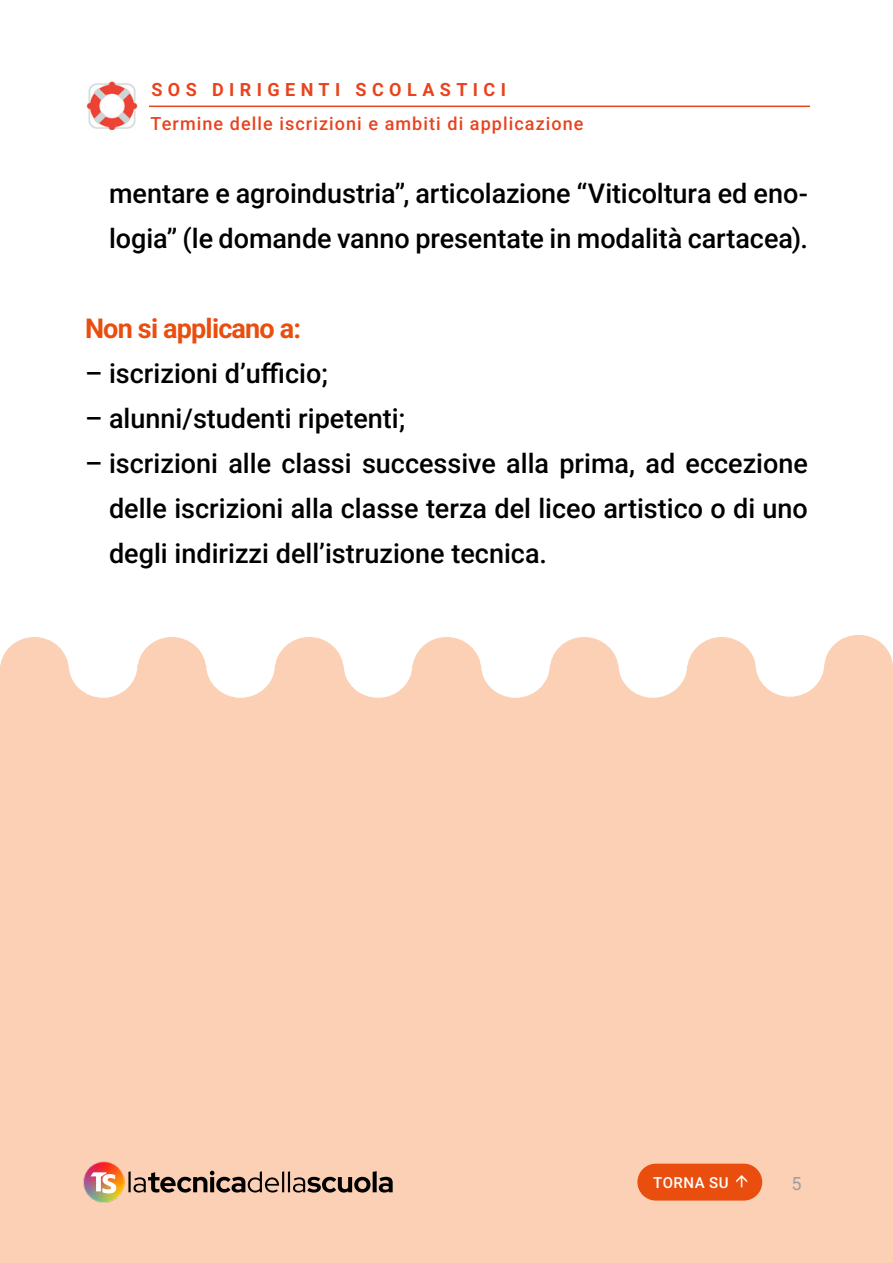
<style>
.page{position:relative;width:893px;height:1263px;background:#fff}
.page>*{position:absolute;margin:0;border:0;box-sizing:border-box;transform-origin:0 0}
.t1{font:500 27px/45px "Roboto";color:#000}
.t2{font:700 27px "Roboto";letter-spacing:-.03em;color:#e94e0f}
.t3{font:500 18px "Roboto";letter-spacing:.06em;color:#e8431d}
.t4{font:700 18px "Roboto";letter-spacing:.3em;color:#e8431d}
.t5{font:18px "Roboto";color:#9d9d9c}
.t6{font:500 15px "Roboto";letter-spacing:.035em;color:#fff}
</style>
<div class="page">
<div style="left:0;top:666px;width:893px;height:597px;background:#fbd0b5"></div>
<div style="left:0;top:637px;width:69px;height:65px;background:#fbd0b5;border-radius:50%"></div>
<div style="left:69px;top:632px;width:68px;height:66px;background:#fff;border-radius:50%"></div>
<div style="left:137px;top:637px;width:69px;height:65px;background:#fbd0b5;border-radius:50%"></div>
<div style="left:206px;top:632px;width:69px;height:66px;background:#fff;border-radius:50%"></div>
<div style="left:275px;top:637px;width:69px;height:65px;background:#fbd0b5;border-radius:50%"></div>
<div style="left:344px;top:632px;width:68px;height:66px;background:#fff;border-radius:50%"></div>
<div style="left:412px;top:637px;width:69px;height:65px;background:#fbd0b5;border-radius:50%"></div>
<div style="left:481px;top:632px;width:69px;height:66px;background:#fff;border-radius:50%"></div>
<div style="left:550px;top:637px;width:69px;height:65px;background:#fbd0b5;border-radius:50%"></div>
<div style="left:619px;top:632px;width:68px;height:66px;background:#fff;border-radius:50%"></div>
<div style="left:687px;top:637px;width:69px;height:65px;background:#fbd0b5;border-radius:50%"></div>
<div style="left:755px;top:631px;width:69px;height:66px;background:#fff;border-radius:50%"></div>
<div style="left:824px;top:635px;width:69px;height:65px;background:#fbd0b5;border-radius:50%"></div>
<img style="left:83px;top:1161px;width:41px;height:42px">
<svg style="left:91px;top:1172px;width:25px;height:21px"></svg>
<svg style="left:128px;top:1171px;width:265px;height:21px"></svg>
<hr style="left:81px;top:106px;width:729px;height:1px;background:#e8431d">
<div style="left:82px;top:80px;width:66px;height:50px;background:#fff"></div>
<img style="left:86px;top:81px;width:52px;height:49px">
<div style="left:638px;top:1164px;width:123px;height:36px;background:#e94e0f;border-radius:18px"></div>
<div style="left:637px;top:1164px;width:125px;height:36px;border:2px solid #e94e0f;border-radius:18px"></div>
<div style="left:653px;top:1177px;width:83px;height:22px;background:#e94e0f"></div>
<p class="t4" style="left:151px;top:77px;width:356px">SOS DIRIGENTI SCOLASTICI</p>
<p class="t3" style="left:151px;top:111px;width:434px">Termine delle iscrizioni e ambiti di applicazione</p>
<p class="t1" style="left:109px;top:170px;width:700px">mentare e agroindustria”, articolazione “Viticoltura ed eno&shy;logia” (le domande vanno presentate in modalità cartacea).</p>
<p class="t2" style="left:85px;top:310px;width:218px">Non si applicano a:</p>
<p class="t1" style="left:85px;top:350px;width:244px">– iscrizioni d’ufficio;</p>
<p class="t1" style="left:85px;top:395px;width:322px">– alunni/studenti ripetenti;</p>
<p class="t1" style="left:109px;top:440px;width:700px;text-align:justify;text-indent:-24px">– iscrizioni alle classi successive alla prima, ad eccezione delle iscrizioni alla classe terza del liceo artistico o di uno degli indirizzi dell’istruzione tecnica.</p>
<p class="t6" style="left:653px;top:1172px;width:77px">TORNA SU</p>
<p class="t5" style="left:791px;top:1171px;width:12px">5</p>
</div>
